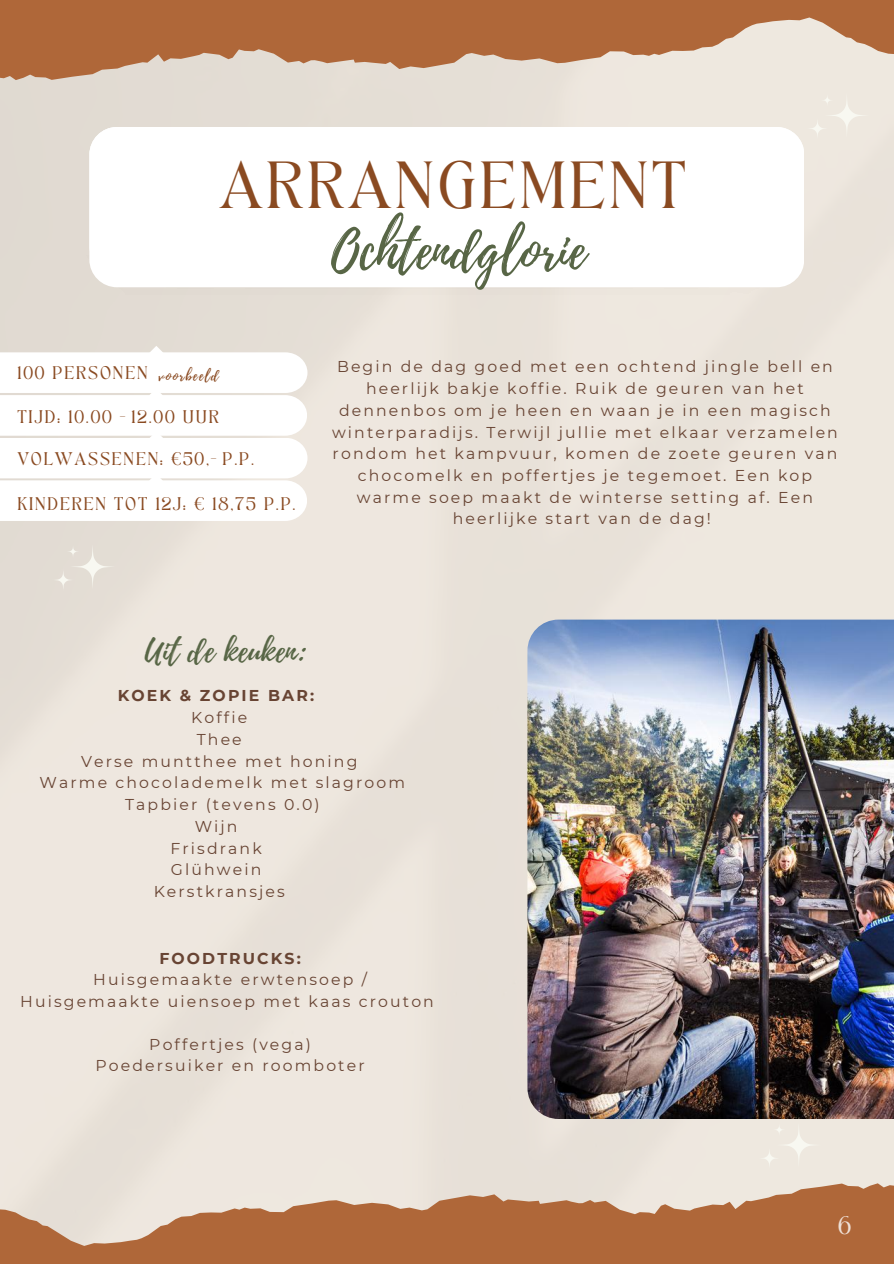
<style>
.page{position:relative;width:894px;height:1264px;background:#fff}
.page>*{position:absolute;margin:0;border:0;box-sizing:border-box;transform-origin:0 0}
.t1{font:54px "TAN Angleton";letter-spacing:.035em;color:#8a4a21}
.t2{font:53.1px "Playlist Script";color:#586646}
.t3{font:46.5px "TAN Angleton";letter-spacing:.035em;color:#8a4a21}
.t4{font:32.1px "Playlist Script";color:#586646}
.t5{font:17.7px "TAN Angleton";color:#fff}
.t6{font:15.75px/21.8px "Montserrat";letter-spacing:.135em;color:#684433;text-align:center}
.t7{font:700 15.75px "Montserrat";letter-spacing:.135em;color:#684433}
.t8{font:14.25px "Playlist Script";letter-spacing:.095em;color:#8a4a21}
.t9{font:12.75px "TAN Angleton";letter-spacing:.095em;color:#8a4a21}
</style>
<div class="page">
<img style="left:0;top:89px;width:893px;height:1085px">
<div style="left:71px;top:255px;width:733px;height:40px;background:#e6dfd6"></div>
<svg style="left:0;top:1174px;width:893px;height:89px;background:#c69777"></svg>
<svg style="left:0;top:0;width:893px;height:89px;background:#c49575"></svg>
<img style="left:527px;top:619px;width:366px;height:499px">
<div style="left:89px;top:127px;width:715px;height:160px;background:#fff;border-radius:28px"></div>
<svg style="left:0;top:346px;width:307px;height:175px"></svg>
<svg style="left:804px;top:89px;width:68px;height:53px;background:#eee9e0"></svg>
<svg style="left:50px;top:540px;width:69px;height:53px;background:#e4ded6"></svg>
<svg style="left:756px;top:1118px;width:68px;height:53px;background:#ebe5dc"></svg>
<h3 class="t3" style="left:218px;top:161px;width:470px">ARRANGEMENT</h3>
<h2 class="t2" style="left:331px;top:212px;width:256px">Ochtendglorie</h2>
<h1 class="t1" style="left:155px;top:169px;width:596px">OCHTENDGLORIE</h1>
<p class="t9" style="left:17px;top:366px;width:132px">100 PERSONEN</p>
<p class="t9" style="left:17px;top:409px;width:204px">TIJD: 10.00 - 12.00 UUR</p>
<p class="t8" style="left:158px;top:365px;width:62px">voorbeeld</p>
<p class="t9" style="left:17px;top:452px;width:239px">VOLWASSENEN: €50,- P.P.</p>
<p class="t9" style="left:17px;top:496px;width:280px">KINDEREN TOT 12J: € 18,75 P.P.</p>
<p class="t6" style="left:332px;top:356px;width:507px">Begin de dag goed met een ochtend jingle bell en heerlijk bakje koffie. Ruik de geuren van het dennenbos om je heen en waan je in een magisch winterparadijs. Terwijl jullie met elkaar verzamelen rondom het kampvuur, komen de zoete geuren van chocomelk en poffertjes je tegemoet. Een kop warme soep maakt de winterse setting af. Een heerlijke start van de dag!</p>
<h3 class="t4" style="left:145px;top:628px;width:163px">Uit de keuken:</h3>
<p class="t7" style="left:118px;top:686px;width:198px">KOEK &amp; ZOPIE BAR:</p>
<p class="t6" style="left:191px;top:706px;width:57px">Koffie</p>
<p class="t6" style="left:197px;top:728px;width:46px">Thee</p>
<p class="t6" style="left:81px;top:750px;width:278px">Verse muntthee met honing</p>
<p class="t6" style="left:40px;top:771px;width:367px">Warme chocolademelk met slagroom</p>
<p class="t6" style="left:125px;top:793px;width:196px">Tapbier (tevens 0.0)</p>
<p class="t6" style="left:195px;top:815px;width:44px">Wijn</p>
<p class="t6" style="left:170px;top:837px;width:93px">Frisdrank</p>
<p class="t6" style="left:171px;top:858px;width:92px">Glühwein</p>
<p class="t6" style="left:154px;top:880px;width:133px">Kerstkransjes</p>
<p class="t7" style="left:159px;top:948px;width:143px">FOODTRUCKS:</p>
<p class="t6" style="left:20px;top:969px;width:415px;line-height:21.3px">Huisgemaakte erwtensoep /<br>Huisgemaakte uiensoep met kaas crouton</p>
<p class="t6" style="left:96px;top:1033px;width:270px;line-height:21.3px">Poffertjes (vega)<br>Poedersuiker en roomboter</p>
<p class="t5" style="left:837px;top:1215px;width:15px">6</p>
</div>
